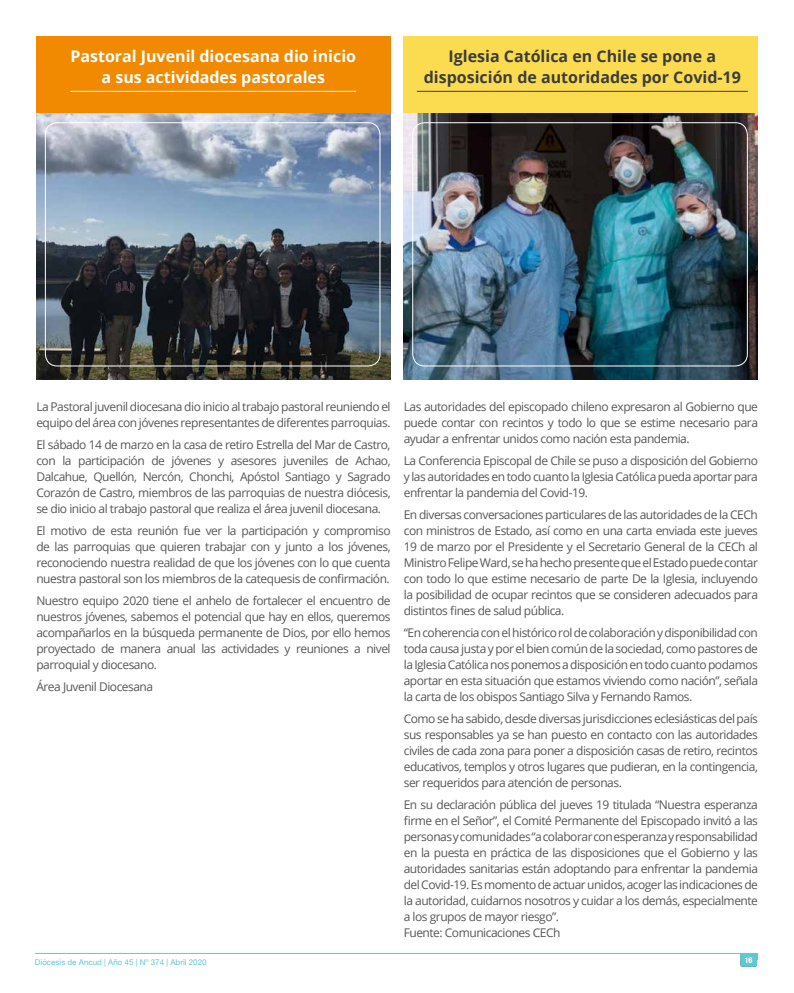
<style>
.page{position:relative;width:794px;height:993px;background:#fff}
.page>*{position:absolute;margin:0;border:0;box-sizing:border-box;transform-origin:0 0}
.t1{font:700 16px/21px "Open Sans";color:#3c3c3b;text-align:center}
.t2{font:700 16px/21px "Open Sans";color:#fff;text-align:center}
.t3{font:12px/16px "Open Sans";letter-spacing:-.04em;color:#575756;text-align:justify}
.t4{font:8px "Helvetica Neue";color:#62c7cf}
.t5{font:700 condensed 8px "Helvetica Neue";color:#fff}
</style>
<div class="page">
<hr style="left:35px;top:952px;width:722px;height:1px;background:#62c7cf">
<div style="left:740px;top:953px;width:17px;height:6px;background:#62c7cf"></div>
<div style="left:740px;top:953px;width:17px;height:13px;background:#62c7cf;border-radius:3px"></div>
<div style="left:36px;top:36px;width:354px;height:343px;background:#f18a00"></div>
<hr style="left:70px;top:91px;width:286px;height:1px;background:#fff">
<img style="left:36px;top:113px;width:354px;height:266px">
<div style="left:45px;top:122px;width:335px;height:244px;border:1px solid #fff;border-radius:12px"></div>
<div style="left:404px;top:36px;width:354px;height:343px;background:#fbdc50"></div>
<hr style="left:417px;top:91px;width:331px;height:1px;background:#3c3c3b">
<img style="left:404px;top:113px;width:354px;height:266px">
<div style="left:412px;top:122px;width:336px;height:244px;border:1px solid #fff;border-radius:12px"></div>
<h1 class="t2" style="left:70px;top:45px;width:287px">Pastoral Juvenil diocesana dio inicio a sus actividades pastorales</h1>
<h1 class="t1" style="left:424px;top:45px;width:318px">Iglesia Católica en Chile se pone a disposición de autoridades por Covid-19</h1>
<p class="t3" style="left:36px;top:398px;width:356px">La Pastoral juvenil diocesana dio inicio al trabajo pastoral reuniendo el equipo del área con jóvenes representantes de diferentes parroquias.</p>
<p class="t3" style="left:36px;top:436px;width:356px">El sábado 14 de marzo en la casa de retiro Estrella del Mar de Castro, con la participación de jóvenes y asesores juveniles de Achao, Dalcahue, Quellón, Nercón, Chonchi, Apóstol Santiago y Sagrado Corazón de Castro, miembros de las parroquias de nuestra diócesis, se dio inicio al trabajo pastoral que realiza el área juvenil diocesana.</p>
<p class="t3" style="left:36px;top:522px;width:356px">El motivo de esta reunión fue ver la participación y compromiso de las parroquias que quieren trabajar con y junto a los jóvenes, reconociendo nuestra realidad de que los jóvenes con lo que cuenta nuestra pastoral son los miembros de la catequesis de confirmación.</p>
<p class="t3" style="left:36px;top:592px;width:356px">Nuestro equipo 2020 tiene el anhelo de fortalecer el encuentro de nuestros jóvenes, sabemos el potencial que hay en ellos, queremos acompañarlos en la búsqueda permanente de Dios, por ello hemos proyectado de manera anual las actividades y reuniones a nivel parroquial y diocesano.</p>
<p class="t3" style="left:36px;top:678px;width:118px">Área Juvenil Diocesana</p>
<p class="t3" style="left:404px;top:398px;width:356px">Las autoridades del episcopado chileno expresaron al Gobierno que puede contar con recintos y todo lo que se estime necesario para ayudar a enfrentar unidos como nación esta pandemia.</p>
<p class="t3" style="left:404px;top:452px;width:356px">La Conferencia Episcopal de Chile se puso a disposición del Gobierno y las autoridades en todo cuanto la Iglesia Católica pueda aportar para enfrentar la pandemia del Covid-19.</p>
<p class="t3" style="left:404px;top:506px;width:356px">En diversas conversaciones particulares de las autoridades de la CECh con ministros de Estado, así como en una carta enviada este jueves 19 de marzo por el Presidente y el Secretario General de la CECh al Ministro Felipe Ward, se ha hecho presente que el Estado puede contar con todo lo que estime necesario de parte De la Iglesia, incluyendo la posibilidad de ocupar recintos que se consideren adecuados para distintos fines de salud pública.</p>
<p class="t3" style="left:404px;top:624px;width:356px">“En coherencia con el histórico rol de colaboración y disponibilidad con toda causa justa y por el bien común de la sociedad, como pastores de la Iglesia Católica nos ponemos a disposición en todo cuanto podamos aportar en esta situación que estamos viviendo como nación”, señala la carta de los obispos Santiago Silva y Fernando Ramos.</p>
<p class="t3" style="left:404px;top:710px;width:356px">Como se ha sabido, desde diversas jurisdicciones eclesiásticas del país sus responsables ya se han puesto en contacto con las autoridades civiles de cada zona para poner a disposición casas de retiro, recintos educativos, templos y otros lugares que pudieran, en la contingencia, ser requeridos para atención de personas.</p>
<p class="t3" style="left:404px;top:796px;width:356px;text-align:left">En su declaración pública del jueves 19 titulada “Nuestra esperanza firme en el Señor”, el Comité Permanente del Episcopado invitó a las personas y comunidades “a colaborar con esperanza y responsabilidad en la puesta en práctica de las disposiciones que el Gobierno y las autoridades sanitarias están adoptando para enfrentar la pandemia del Covid-19. Es momento de actuar unidos, acoger las indicaciones de la autoridad, cuidarnos nosotros y cuidar a los demás, especialmente a los grupos de mayor riesgo”.<br>Fuente: Comunicaciones CECh</p>
<p class="t4" style="left:35px;top:956px;width:173px">Diócesis de Ancud | Año 45 | Nº 374 | Abril 2020</p>
<p class="t5" style="left:745px;top:953px;width:9px">16</p>
</div>
